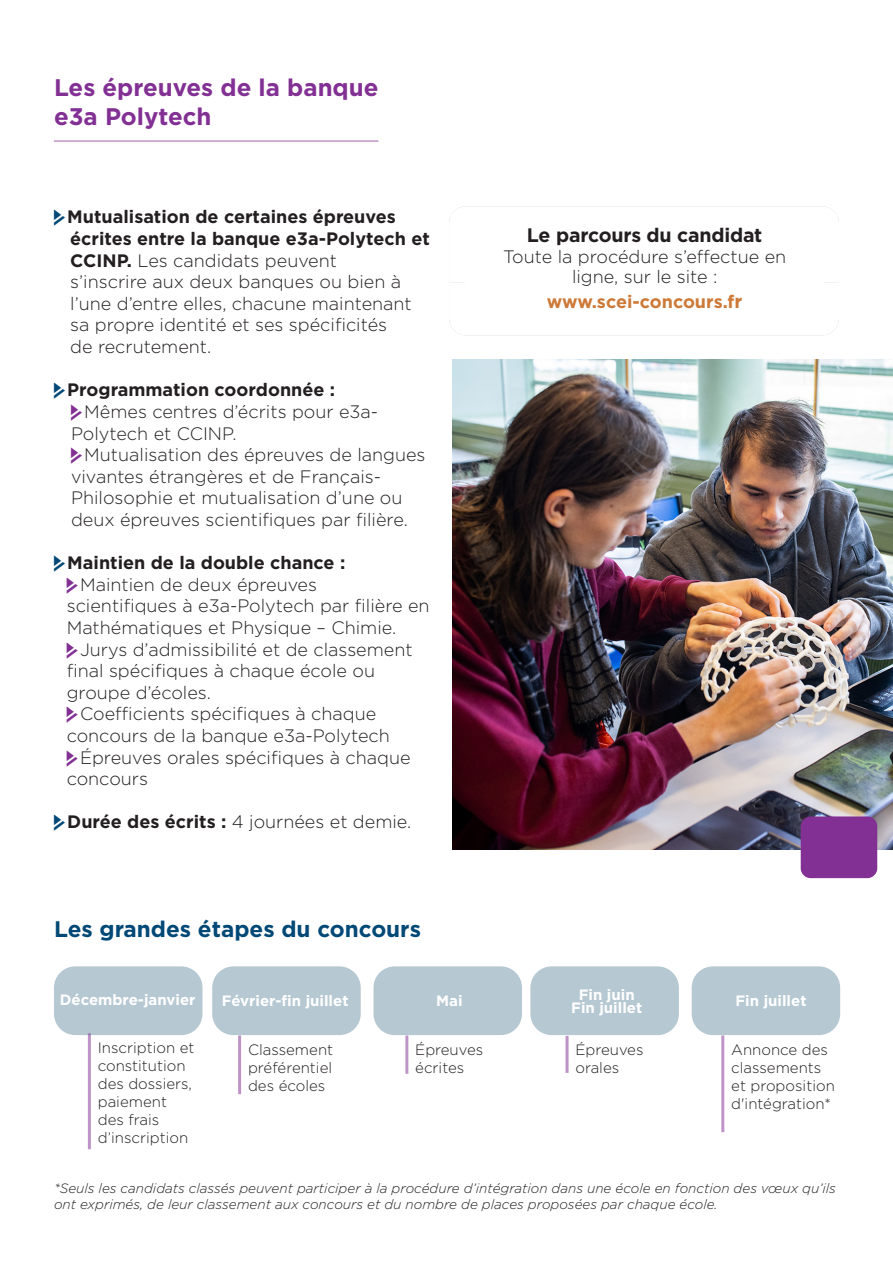
<style>
.page{position:relative;width:893px;height:1263px;background:#fff}
.page>*{position:absolute;margin:0;border:0;box-sizing:border-box;transform-origin:0 0}
.t1{font:700 24px/28.8px "Gotham";color:#823093}
.t2{font:700 22.5px "Gotham";color:#004876}
.t3{font:700 19.5px "Gotham";letter-spacing:-.01em;color:#231f20}
.t4{font:300 18px/21.6px "Gotham";color:#231f20}
.t5{font:700 18px "Gotham";color:#231f20}
.t6{font:700 18px "Gotham";color:#cd7937}
.t7{font:300 15px/18px "Gotham";color:#231f20}
.t8{font:700 15px/13.5px "Gotham";color:#fff;text-align:center}
.t9{font:italic 300 13.5px/16.2px "Gotham";color:#231f20}
.s1{font-family:"Pointers";font-weight:400;color:#004876}
.s2{font-weight:700}
.s3{font-family:"Pointers";font-weight:400;color:#823093}
.s4{font-size:18.9px}
</style>
<div class="page">
<hr style="left:54px;top:140px;width:324px;height:2px;background:#823093">
<img style="left:452px;top:359px;width:441px;height:490px">
<div style="left:801px;top:816px;width:76px;height:62px;background:#823093;border-radius:10px"></div>
<div style="left:54px;top:966px;width:148px;height:69px;background:#b6c8d2;border-radius:21px"></div>
<div style="left:212px;top:966px;width:149px;height:69px;background:#b6c8d2;border-radius:21px"></div>
<div style="left:373px;top:966px;width:149px;height:69px;background:#b6c8d2;border-radius:21px"></div>
<div style="left:530px;top:966px;width:149px;height:69px;background:#b6c8d2;border-radius:21px"></div>
<div style="left:692px;top:966px;width:148px;height:69px;background:#b6c8d2;border-radius:21px"></div>
<hr style="left:88px;top:1033px;width:3px;height:116px;background:#823093">
<hr style="left:238px;top:1035px;width:3px;height:59px;background:#823093">
<hr style="left:405px;top:1035px;width:3px;height:39px;background:#823093">
<hr style="left:566px;top:1036px;width:3px;height:37px;background:#823093">
<hr style="left:721px;top:1035px;width:3px;height:97px;background:#823093">
<p class="t1" style="left:54px;top:73px;width:326px">Les épreuves de la banque e3a Polytech</p>
<p class="t4" style="left:70px;top:206px;width:361px;text-indent:-16px"><span class="s1">j</span><span class="s2">Mutualisation de certaines épreuves écrites entre la banque e3a-Polytech et CCINP.</span> Les candidats peuvent<br>s’inscrire aux deux banques ou bien à l’une d’entre elles, chacune maintenant sa propre identité et ses spécificités<br>de recrutement.</p>
<p class="t5" style="left:54px;top:378px;width:283px"><span class="s1">j</span>Programmation coordonnée :</p>
<p class="t4" style="left:71px;top:400px;width:309px"><span class="s3">j</span>Mêmes centres d’écrits pour e3a-<br>Polytech et CCINP.</p>
<p class="t4" style="left:71px;top:443px;width:356px"><span class="s3">j</span>Mutualisation des épreuves de langues vivantes étrangères et de Français-Philosophie et mutualisation d’une ou deux épreuves scientifiques par filière.</p>
<p class="t5" style="left:54px;top:551px;width:293px"><span class="s1">j</span>Maintien de la double chance :</p>
<p class="t4" style="left:67px;top:573px;width:364px"><span class="s3">j</span>Maintien de deux épreuves scientifiques à e3a-Polytech par filière en<br>Mathématiques et Physique – Chimie.</p>
<p class="t4" style="left:67px;top:638px;width:347px"><span class="s3">j</span>Jurys d’admissibilité et de classement final spécifiques à chaque école ou groupe d’écoles.</p>
<p class="t4" style="left:67px;top:703px;width:325px"><span class="s3">j</span>Coefficients spécifiques à chaque concours de la banque e3a-Polytech</p>
<p class="t4" style="left:67px;top:746px;width:345px"><span class="s3">j</span>Épreuves orales spécifiques à chaque concours</p>
<p class="t4" style="left:54px;top:811px;width:359px"><span class="s1">j</span><span class="s2">Durée des écrits :</span> 4 journées et demie.</p>
<p class="t2" style="left:54px;top:914px;width:368px">Les grandes étapes du concours</p>
<p class="t3" style="left:527px;top:222px;width:237px">Le parcours du candidat</p>
<p class="t4" style="left:503px;top:246px;width:285px;line-height:20.7px;text-align:center">Toute la procédure s’effectue en ligne, sur le site :</p>
<p class="t6" style="left:547px;top:290px;width:197px">www.scei-concours.f<span class="s4">r</span></p>
<p class="t8" style="left:60px;top:993px;width:137px">Décembre-janvier</p>
<p class="t8" style="left:222px;top:994px;width:128px">Février-fin juillet</p>
<p class="t8" style="left:436px;top:994px;width:28px">Mai</p>
<p class="t8" style="left:571px;top:987px;width:73px">Fin juin<br>Fin juillet</p>
<p class="t8" style="left:735px;top:994px;width:73px">Fin juillet</p>
<p class="t7" style="left:98px;top:1038px;width:98px">Inscription et constitution des dossiers, paiement des frais d’inscription</p>
<p class="t7" style="left:248px;top:1040px;width:87px;text-align:justify">Classement préférentiel des écoles</p>
<p class="t7" style="left:415px;top:1040px;width:70px">Épreuves écrites</p>
<p class="t7" style="left:575px;top:1040px;width:70px">Épreuves orales</p>
<p class="t7" style="left:731px;top:1040px;width:105px">Annonce des classements et proposition d'intégration*</p>
<p class="t9" style="left:54px;top:1180px;width:783px">*Seuls les candidats classés peuvent participer à la procédure d’intégration dans une école en fonction des vœux qu’ils ont exprimés, de leur classement aux concours et du nombre de places proposées par chaque école.</p>
</div>
